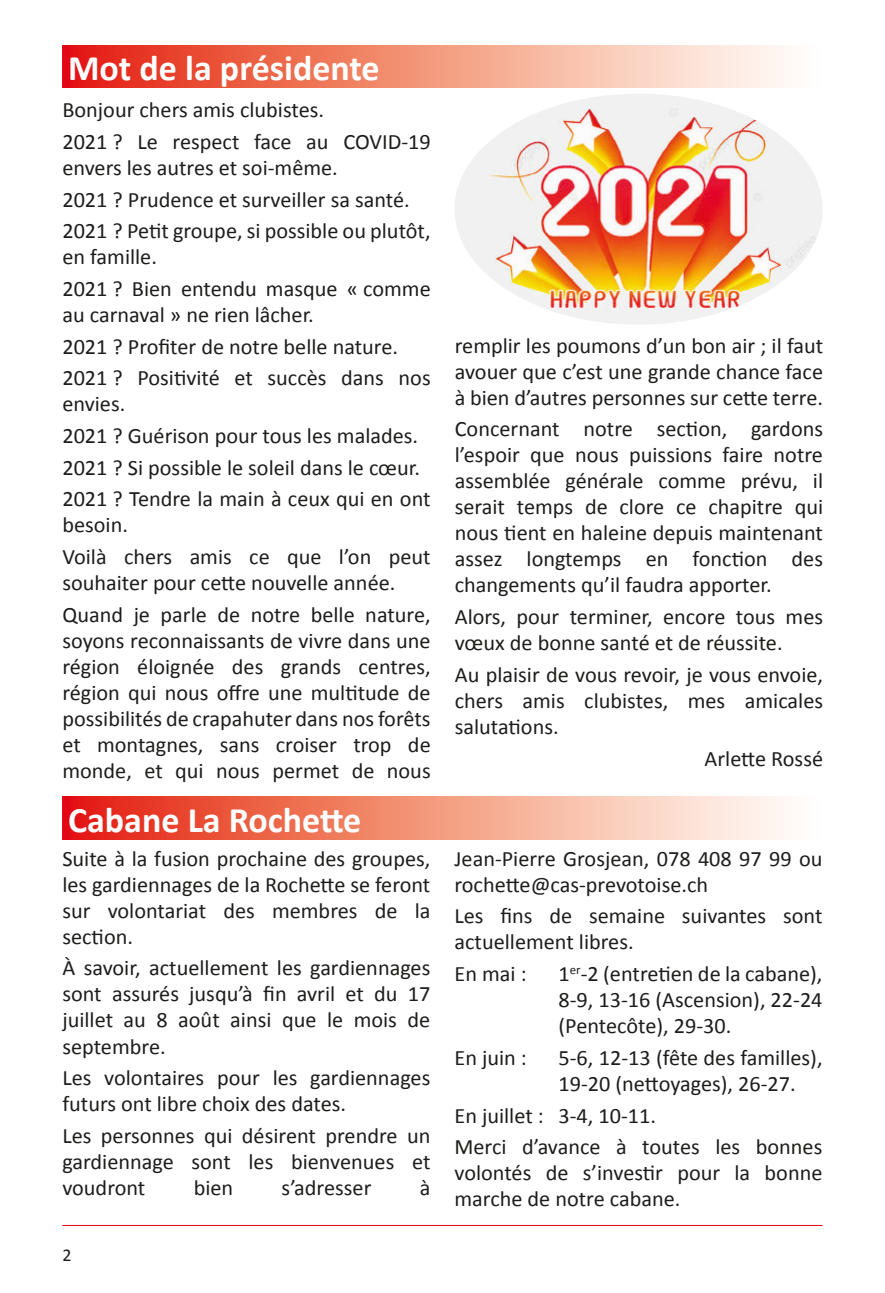
<style>
.page{position:relative;width:885px;height:1293px;background:#fff}
.page>*{position:absolute;margin:0;border:0;box-sizing:border-box;transform-origin:0 0}
.t1{font:700 36px "Calibri";color:#fff}
.t2{font:22px/26px "Calibri";color:#1d1d1b}
.t3{font:18px "Calibri";color:#1d1d1b}
</style>
<div class="page">
<hr style="left:62px;top:1225px;width:760px;height:1px;background:#e30614">
<svg style="left:62px;top:45px;width:723px;height:43px;background:#f2917c"></svg>
<img style="left:455px;top:94px;width:367px;height:230px">
<svg style="left:62px;top:797px;width:723px;height:42px;background:#f2917c"></svg>
<h1 class="t1" style="left:68px;top:46px;width:313px">Mot de la présidente</h1>
<p class="t2" style="left:62px;top:93px;width:370px;line-height:31.6px">Bonjour chers amis clubistes.<br>2021 ? Le respect face au COVID-19</p>
<p class="t2" style="left:62px;top:151px;width:370px;line-height:31.6px">envers les autres et soi-même.<br>2021 ? Prudence et surveiller sa santé.<br>2021 ? Petit groupe, si possible ou plutôt,</p>
<p class="t2" style="left:62px;top:240px;width:370px;line-height:31.6px">en famille.<br>2021 ? Bien entendu masque « comme</p>
<p class="t2" style="left:62px;top:298px;width:370px;line-height:31.6px">au carnaval » ne rien lâcher.<br>2021 ? Profiter de notre belle nature.<br>2021 ? Positivité et succès dans nos</p>
<p class="t2" style="left:62px;top:387px;width:370px;line-height:31.6px">envies.<br>2021 ? Guérison pour tous les malades.<br>2021 ? Si possible le soleil dans le cœur.<br>2021 ? Tendre la main à ceux qui en ont</p>
<p class="t2" style="left:62px;top:508px;width:370px;line-height:31.6px">besoin.<br>Voilà chers amis ce que l’on peut</p>
<p class="t2" style="left:62px;top:566px;width:370px;line-height:31.6px">souhaiter pour cette nouvelle année.<br>Quand je parle de notre belle nature,</p>
<p class="t2" style="left:62px;top:626px;width:370px;text-align:justify">soyons reconnaissants de vivre dans une région éloignée des grands centres, région qui nous offre une multitude de possibilités de crapahuter dans nos forêts et montagnes, sans croiser trop de monde, et qui nous permet de nous</p>
<h1 class="t1" style="left:68px;top:797px;width:295px">Cabane La Rochette</h1>
<p class="t2" style="left:62px;top:844px;width:369px;text-align:justify">Suite à la fusion prochaine des groupes, les gardiennages de la Rochette se feront sur volontariat des membres de la section.</p>
<p class="t2" style="left:62px;top:954px;width:369px;text-align:justify">À savoir, actuellement les gardiennages sont assurés jusqu’à fin avril et du 17 juillet au 8 août ainsi que le mois de septembre.</p>
<p class="t2" style="left:62px;top:1064px;width:369px">Les volontaires pour les gardiennages futurs ont libre choix des dates.</p>
<p class="t2" style="left:62px;top:1121px;width:369px;text-align:justify">Les personnes qui désirent prendre un gardiennage sont les bienvenues et voudront</p>
<p class="t2" style="left:194px;top:1173px;width:41px">bien</p>
<p class="t2" style="left:281px;top:1173px;width:91px">s’adresser</p>
<p class="t2" style="left:420px;top:1173px;width:12px">à</p>
<p class="t3" style="left:62px;top:1243px;width:11px">2</p>
<p class="t2" style="left:454px;top:331px;width:370px;text-align:justify">remplir les poumons d’un bon air ; il faut avouer que c’est une grande chance face à bien d’autres personnes sur cette terre.</p>
<p class="t2" style="left:454px;top:415px;width:370px;text-align:justify">Concernant notre section, gardons l’espoir que nous puissions faire notre assemblée générale comme prévu, il serait temps de clore ce chapitre qui nous tient en haleine depuis maintenant assez longtemps en fonction des changements qu’il faudra apporter.</p>
<p class="t2" style="left:454px;top:603px;width:370px">Alors, pour terminer, encore tous mes vœux de bonne santé et de réussite.</p>
<p class="t2" style="left:454px;top:660px;width:370px;text-align:justify">Au plaisir de vous revoir, je vous envoie, chers amis clubistes, mes amicales salutations.</p>
<p class="t2" style="left:704px;top:744px;width:120px">Arlette Rossé</p>
<p class="t2" style="left:454px;top:844px;width:369px">Jean-Pierre Grosjean, 078 408 97 99 ou rochette@cas-prevotoise.ch</p>
<p class="t2" style="left:454px;top:902px;width:369px">Les fins de semaine suivantes sont actuellement libres.</p>
<p class="t2" style="left:454px;top:960px;width:74px">En mai :</p>
<p class="t2" style="left:558px;top:959px;width:265px;text-align:justify">1<sup>er</sup>-2 (entretien de la cabane), 8-9, 13-16 (Ascension), 22-24 (Pentecôte), 29-30.</p>
<p class="t2" style="left:454px;top:1043px;width:74px">En juin :</p>
<p class="t2" style="left:558px;top:1043px;width:265px">5-6, 12-13 (fête des familles),<br>19-20 (nettoyages), 26-27.</p>
<p class="t2" style="left:454px;top:1098px;width:369px;line-height:31.6px">En juillet : 3-4, 10-11.<br>Merci d’avance à toutes les bonnes</p>
<p class="t2" style="left:454px;top:1159px;width:369px">volontés de s’investir pour la bonne marche de notre cabane.</p>
</div>
